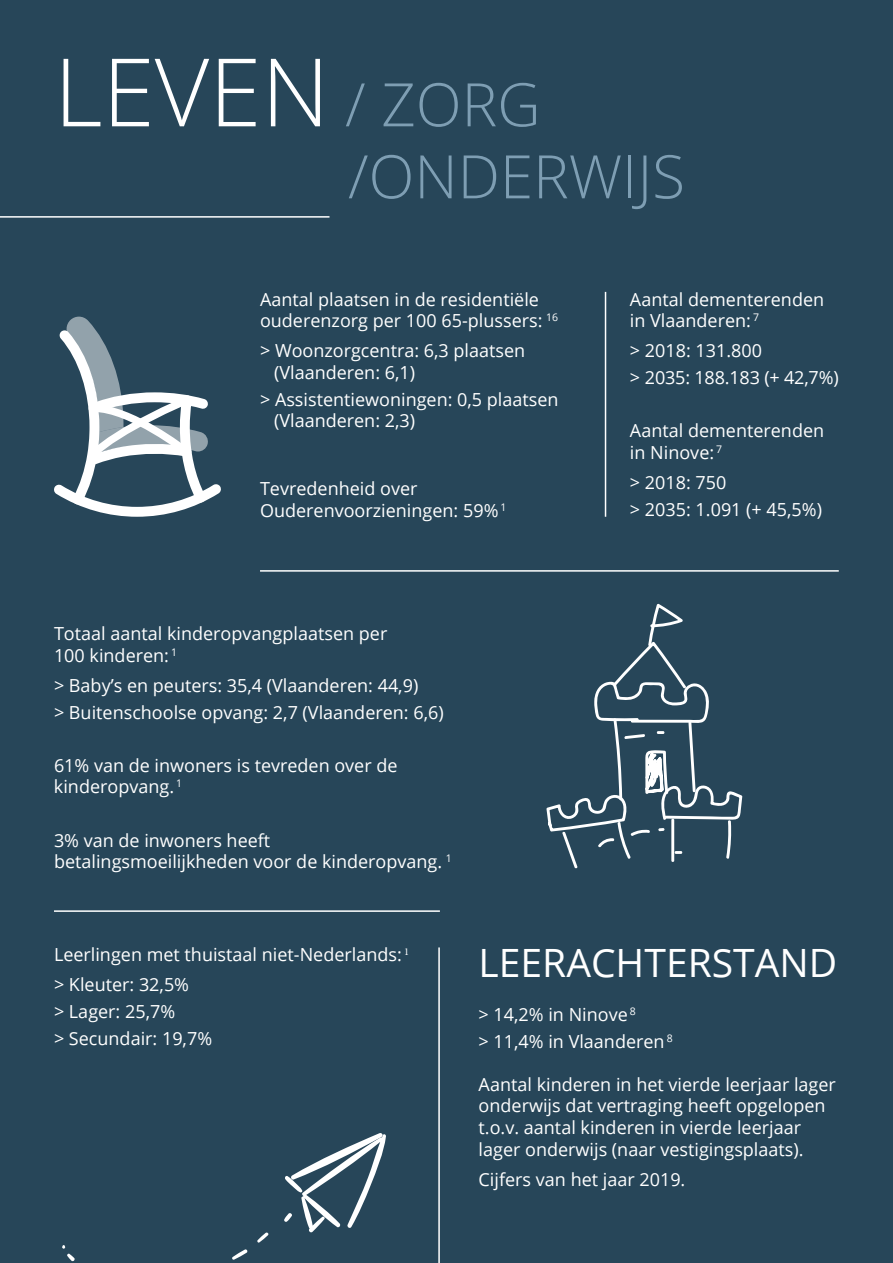
<style>
.page{position:relative;width:893px;height:1263px;background:#274659}
.page>*{position:absolute;margin:0;border:0;box-sizing:border-box;transform-origin:0 0}
.t1{font:300 94.5px "Open Sans";color:#fff}
.t2{font:300 60px "Open Sans";color:#7e9eb3}
.t3{font:39px "Open Sans";color:#fff}
.t4{font:18px/21.6px "Open Sans";color:#fff}
.s1{font-size:60px;color:#7e9eb3}
</style>
<div class="page">
<hr style="left:0;top:216px;width:329px;height:2px;background:#fff">
<svg style="left:54px;top:317px;width:167px;height:200px"></svg>
<hr style="left:605px;top:292px;width:1px;height:225px;background:#fff">
<hr style="left:260px;top:570px;width:579px;height:2px;background:#fff">
<svg style="left:284px;top:1133px;width:102px;height:100px"></svg>
<svg style="left:257px;top:1232px;width:12px;height:11px"></svg>
<svg style="left:232px;top:1249px;width:16px;height:11px"></svg>
<svg style="left:62px;top:1245px;width:13px;height:17px"></svg>
<hr style="left:54px;top:910px;width:386px;height:2px;background:#fff">
<hr style="left:438px;top:947px;width:2px;height:316px;background:#fff">
<svg style="left:546px;top:603px;width:196px;height:266px"></svg>
<h1 class="t1" style="left:54px;top:27px;width:488px">LEVEN <span class="s1">/ ZORG</span></h1>
<h2 class="t2" style="left:348px;top:135px;width:338px">/ONDERWIJS</h2>
<p class="t4" style="left:260px;top:288px;width:300px">Aantal plaatsen in de residentiële ouderenzorg per 100 65-plussers: <sup>16</sup></p>
<p class="t4" style="left:274px;top:339px;width:253px;text-indent:-14px">&gt; Woonzorgcentra: 6,3 plaatsen (Vlaanderen: 6,1)</p>
<p class="t4" style="left:274px;top:388px;width:286px;text-indent:-14px">&gt; Assistentiewoningen: 0,5 plaatsen (Vlaanderen: 2,3)</p>
<p class="t4" style="left:260px;top:477px;width:248px">Tevredenheid over<br>Ouderenvoorzieningen: 59% <sup>1</sup></p>
<p class="t4" style="left:54px;top:622px;width:335px">Totaal aantal kinderopvangplaatsen per<br>100 kinderen: <sup>1</sup></p>
<p class="t4" style="left:54px;top:671px;width:391px;line-height:27px">&gt; Baby’s en peuters: 35,4 (Vlaanderen: 44,9)<br>&gt; Buitenschoolse opvang: 2,7 (Vlaanderen: 6,6)</p>
<p class="t4" style="left:54px;top:754px;width:345px">61% van de inwoners is tevreden over de kinderopvang. <sup>1</sup></p>
<p class="t4" style="left:54px;top:829px;width:399px">3% van de inwoners heeft betalingsmoeilijkheden voor de kinderopvang. <sup>1</sup></p>
<p class="t4" style="left:630px;top:288px;width:196px">Aantal dementerenden in Vlaanderen: <sup>7</sup></p>
<p class="t4" style="left:630px;top:337px;width:210px;line-height:27px">&gt; 2018: 131.800<br>&gt; 2035: 188.183 (+ 42,7%)</p>
<p class="t4" style="left:630px;top:420px;width:196px">Aantal dementerenden in Ninove: <sup>7</sup></p>
<p class="t4" style="left:630px;top:468px;width:194px;line-height:27px">&gt; 2018: 750<br>&gt; 2035: 1.091 (+ 45,5%)</p>
<p class="t4" style="left:54px;top:939px;width:357px;line-height:30px">Leerlingen met thuistaal niet-Nederlands: <sup>1 </sup>&gt; Kleuter: 32,5%</p>
<p class="t4" style="left:54px;top:998px;width:160px;line-height:27px">&gt; Lager: 25,7%<br>&gt; Secundair: 19,7%</p>
<h3 class="t3" style="left:479px;top:936px;width:360px">LEERACHTERSTAND</h3>
<p class="t4" style="left:479px;top:1000px;width:196px;line-height:27px">&gt; 14,2% in Ninove <sup>8<br></sup>&gt; 11,4% in Vlaanderen <sup>8</sup></p>
<p class="t4" style="left:479px;top:1073px;width:359px">Aantal kinderen in het vierde leerjaar lager onderwijs dat vertraging heeft opgelopen t.o.v. aantal kinderen in vierde leerjaar lager onderwijs (naar vestigingsplaats).</p>
<p class="t4" style="left:479px;top:1168px;width:208px">Cijfers van het jaar 2019.</p>
</div>
